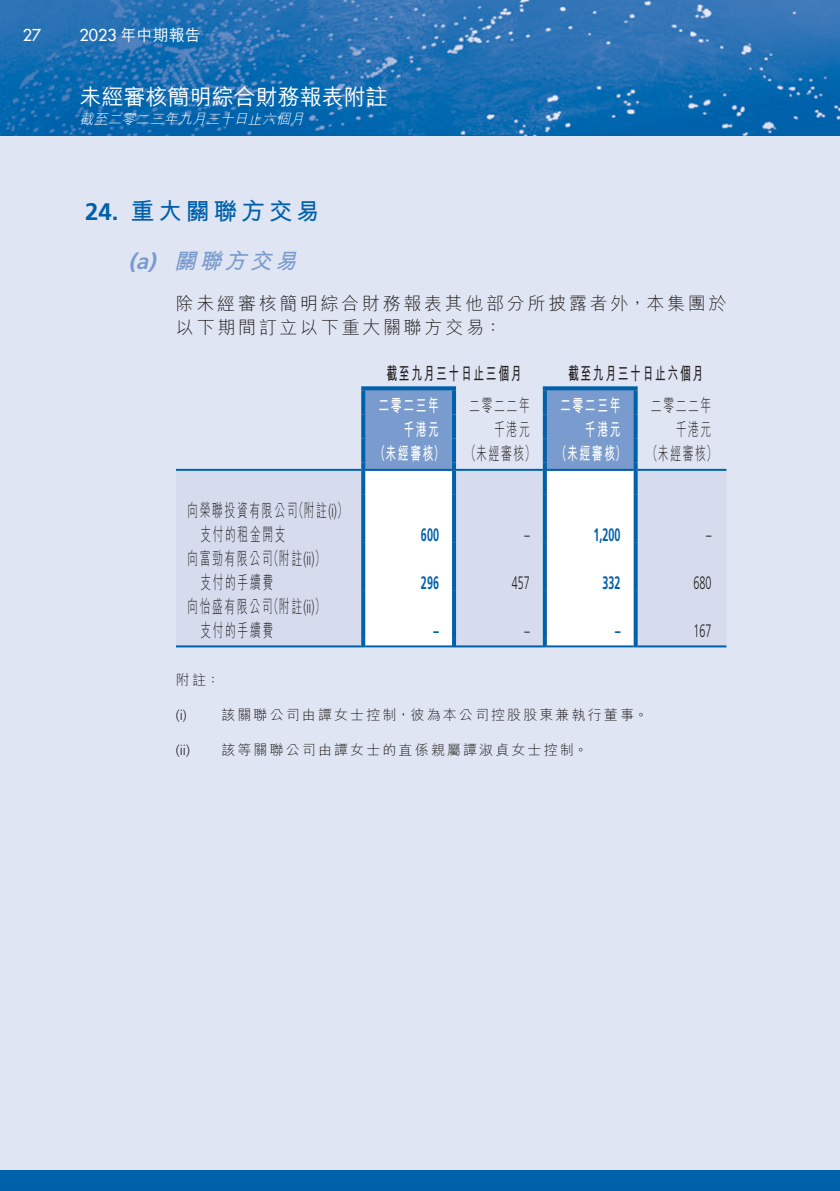
<style>
.page{position:relative;width:840px;height:1191px;background:#fff}
.page>*{position:absolute;margin:0;border:0;box-sizing:border-box;transform-origin:0 0}
._01_Heading_1{font:700 24px "M Hei HK";letter-spacing:.15em;color:#0060aa}
._01_Heading_1-2{font:700 24px "Frutiger LT Std";color:#0060aa}
.t1{font:500 22px "M Hei HK";color:#fff}
._02_Heading_2{font:italic 700 22px "M Hei HK";color:#7a9bcd}
._02_Heading_2-2{font:italic 700 22px "Frutiger LT Std";color:#7a9bcd}
._50_Table_Body{font:300 18px "M Hei HK";letter-spacing:.15em;color:#231f20;scale:.6 1}
._00_Body_text{font:300 18px/24px "M Hei HK";letter-spacing:.15em;color:#231f20}
._50_Table_Body-2{font:700 18px "M Hei HK";letter-spacing:.15em;color:#fff;scale:.6 1}
._50_Table_Body-3{font:700 18px "M Hei HK";letter-spacing:.15em;color:#231f20;scale:.6 1}
._50_Table_Body-4{font:700 18px "Frutiger LT Std";color:#0060aa;scale:.6 1}
._50_Table_Body-5{font:300 18px "Frutiger LT Std";color:#231f20;scale:.6 1}
.t2{font:500 16px "M Hei HK";color:#fff}
.t3{font:500 16px "Futura Std";color:#fff}
._10_Notes_text{font:300 14px "M Hei HK";letter-spacing:.15em;color:#231f20}
.t4{font:italic 300 14px "M Hei HK";color:#fff}
._10_Notes_text-2{font:300 14px "Frutiger LT Std";color:#231f20}
.s1{font-family:"Futura Std"}
.s2{font-family:"Frutiger LT Std"}
</style>
<div class="page">
<div style="left:0;top:0;width:839px;height:1191px;background:#e0e5f3"></div>
<div style="left:0;top:1170px;width:839px;height:21px;background:#0060aa"></div>
<img style="left:0;top:0;width:839px;height:136px">
<svg style="left:361px;top:386px;width:95px;height:2px"></svg>
<svg style="left:361px;top:388px;width:276px;height:259px"></svg>
<svg style="left:542px;top:386px;width:95px;height:4px"></svg>
<hr style="left:176px;top:469px;width:185px;height:2px;background:#0060aa">
<hr style="left:365px;top:469px;width:87px;height:2px;background:#0060aa">
<hr style="left:456px;top:469px;width:86px;height:2px;background:#0060aa">
<hr style="left:546px;top:469px;width:87px;height:2px;background:#0060aa">
<hr style="left:637px;top:469px;width:89px;height:2px;background:#0060aa">
<hr style="left:176px;top:645px;width:185px;height:2px;background:#0060aa">
<hr style="left:365px;top:645px;width:87px;height:2px;background:#0060aa">
<hr style="left:456px;top:645px;width:86px;height:2px;background:#0060aa">
<hr style="left:546px;top:645px;width:87px;height:2px;background:#0060aa">
<hr style="left:637px;top:645px;width:89px;height:2px;background:#0060aa">
<p class="t3" style="left:23px;top:25px;width:20px">27</p>
<p class="t2" style="left:80px;top:23px;width:122px"><span class="s1">2023</span> 年中期報告</p>
<p class="t1" style="left:80px;top:81px;width:310px">未經審核簡明綜合財務報表附註</p>
<p class="t4" style="left:80px;top:111px;width:229px">截至二零二三年九月三十日止六個月</p>
<p class="_01_Heading_1-2" style="left:85px;top:197px;width:35px">24.</p>
<p class="_01_Heading_1" style="left:130px;top:194px;width:191px">重大關聯方交易</p>
<p class="_02_Heading_2-2" style="left:128px;top:248px;width:34px">)a(</p>
<p class="_02_Heading_2" style="left:174px;top:244px;width:131px">關聯方交易</p>
<p class="_00_Body_text" style="left:176px;top:291px;width:551px">除未經審核簡明綜合財務報表其他部分所披露者外，本集團於以下期間訂立以下重大關聯方交易：</p>
<p class="_50_Table_Body-3" style="left:567px;top:361px;width:227px">截至九月三十日止六個月</p>
<p class="_50_Table_Body-3" style="left:386px;top:361px;width:226px">截至九月三十日止三個月</p>
<p class="_50_Table_Body-2" style="left:378px;top:392px;width:102px">二零二三年</p>
<p class="_50_Table_Body" style="left:469px;top:396px;width:102px">二零二二年</p>
<p class="_50_Table_Body-2" style="left:559px;top:392px;width:102px">二零二三年</p>
<p class="_50_Table_Body" style="left:650px;top:396px;width:102px">二零二二年</p>
<p class="_50_Table_Body-2" style="left:403px;top:416px;width:61px">千港元</p>
<p class="_50_Table_Body" style="left:494px;top:420px;width:61px">千港元</p>
<p class="_50_Table_Body-2" style="left:584px;top:416px;width:61px">千港元</p>
<p class="_50_Table_Body" style="left:675px;top:420px;width:61px">千港元</p>
<p class="_50_Table_Body-2" style="left:374px;top:440px;width:118px">（未經審核）</p>
<p class="_50_Table_Body" style="left:465px;top:444px;width:118px">（未經審核）</p>
<p class="_50_Table_Body-2" style="left:556px;top:440px;width:118px">（未經審核）</p>
<p class="_50_Table_Body" style="left:646px;top:444px;width:118px">（未經審核(</p>
<p class="_50_Table_Body" style="left:187px;top:501px;width:268px">向榮聯投資有限公 附（司 註 (<span class="s2">( i (</span></p>
<p class="_50_Table_Body" style="left:200px;top:525px;width:144px">支付的租金開支</p>
<p class="_50_Table_Body" style="left:187px;top:549px;width:231px">向富勁有限公 附（司 註 (<span class="s2">(i i(</span></p>
<p class="_50_Table_Body" style="left:200px;top:573px;width:123px">支付的手續費</p>
<p class="_50_Table_Body" style="left:187px;top:597px;width:231px">向怡盛有限公 附（司 註 (<span class="s2">(i i(</span></p>
<p class="_50_Table_Body-4" style="left:421px;top:524px;width:32px">600</p>
<p class="_50_Table_Body-4" style="left:421px;top:572px;width:32px">296</p>
<p class="_50_Table_Body-5" style="left:524px;top:524px;width:11px">–</p>
<p class="_50_Table_Body-5" style="left:511px;top:572px;width:32px">457</p>
<p class="_50_Table_Body-4" style="left:593px;top:524px;width:47px">1,200</p>
<p class="_50_Table_Body-4" style="left:602px;top:572px;width:32px">332</p>
<p class="_50_Table_Body" style="left:200px;top:621px;width:123px">支付的手續費</p>
<p class="_10_Notes_text" style="left:176px;top:672px;width:46px">附註：</p>
<p class="_10_Notes_text" style="left:221px;top:707px;width:428px">該關聯公司由譚女士控制，彼為本公司控股股東兼執行董事。</p>
<p class="_50_Table_Body-4" style="left:433px;top:620px;width:10px">–</p>
<p class="_50_Table_Body-4" style="left:615px;top:620px;width:11px">–</p>
<p class="_50_Table_Body-5" style="left:524px;top:620px;width:11px">–</p>
<p class="_10_Notes_text-2" style="left:176px;top:707px;width:12px">) i(</p>
<p class="_10_Notes_text-2" style="left:176px;top:742px;width:15px">i i( )</p>
<p class="_10_Notes_text" style="left:221px;top:742px;width:368px">該等關聯公司由譚女士的直係親屬譚淑貞女士控制。</p>
<p class="_50_Table_Body-5" style="left:705px;top:524px;width:11px">–</p>
<p class="_50_Table_Body-5" style="left:693px;top:572px;width:32px">680</p>
<p class="_50_Table_Body-5" style="left:693px;top:620px;width:32px">167</p>
</div>
